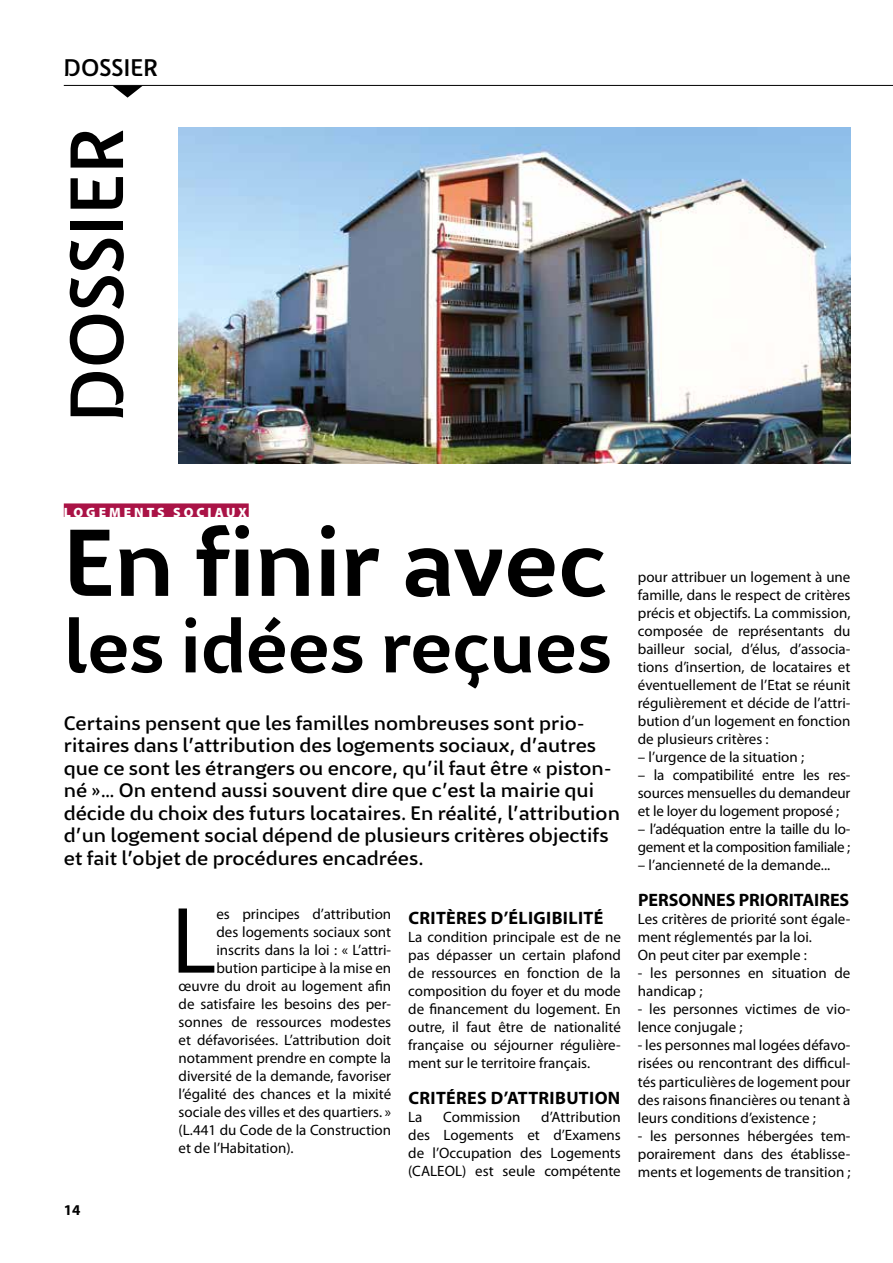
<style>
.page{position:relative;width:893px;height:1263px;background:#fff}
.page>*{position:absolute;margin:0;border:0;box-sizing:border-box;transform-origin:0 0}
.t1{font:95.1px "Myriad Pro";color:#000}
.t2{font:700 94.5px "Elen Sans";color:#000}
.t3{font:500 75px "Elen Sans";letter-spacing:.005em;color:#000}
.t4{font:700 73.5px "Elen Sans";color:#000}
.t5{font:500 24px "Elen Sans";letter-spacing:.005em;color:#000}
.t6{font:500 19.5px/22.5px "Elen Sans";color:#000}
.t7{font:700 18px "Myriad Pro";letter-spacing:.02em;color:#000}
.t8{font:700 18px "Myriad Pro";color:#000}
.t9{font:15px/18px "Myriad Pro";color:#000;text-align:justify}
.t10{font:15px/18px "Myriad Pro";letter-spacing:-.02em;color:#000}
.t11{font:700 15px "Myriad Pro";color:#000}
.t12{font:900 13.5px "Myriad Pro";letter-spacing:.22em;color:#fff}
</style>
<div class="page">
<svg style="left:113px;top:86px;width:30px;height:12px"></svg>
<hr style="left:64px;top:85px;width:829px;height:1px;background:#000">
<div style="left:64px;top:503px;width:185px;height:14px;background:#aa1346"></div>
<img style="left:179px;top:128px;width:671px;height:335px">
<h3 class="t5" style="left:64px;top:52px;width:96px">DOSSIER</h3>
<h3 class="t3" style="left:46px;top:422px;width:295px;rotate:-90deg">DOSSIER</h3>
<p class="t12" style="left:64px;top:503px;width:185px">LOGEMENTS SOCIAUX</p>
<h2 class="t2" style="left:64px;top:498px;width:545px">En finir avec</h2>
<h3 class="t4" style="left:64px;top:596px;width:550px">les idées reçues</h3>
<p class="t6" style="left:64px;top:711px;width:558px">Certains pensent que les familles nombreuses sont prio&shy;ritaires dans l’attribution des logements sociaux, d’autres que ce sont les étrangers ou encore, qu’il faut être « piston&shy;né »… On entend aussi souvent dire que c’est la mairie qui décide du choix des futurs locataires. En réalité, l’attribution d’un logement social dépend de plusieurs critères objectifs et fait l’objet de procédures encadrées.</p>
<p class="t11" style="left:64px;top:1200px;width:18px">14</p>
<h1 class="t1" style="left:171px;top:882px;width:46px">L</h1>
<p class="t9" style="left:216px;top:904px;width:176px">es principes d’attribution</p>
<p class="t9" style="left:216px;top:922px;width:176px">des logements sociaux sont</p>
<p class="t9" style="left:216px;top:940px;width:176px">inscrits dans la loi : « L’attri-</p>
<p class="t9" style="left:216px;top:958px;width:176px">bution participe à la mise en</p>
<p class="t9" style="left:179px;top:976px;width:214px">œuvre du droit au logement afin</p>
<p class="t9" style="left:179px;top:994px;width:214px">de satisfaire les besoins des per-</p>
<p class="t9" style="left:179px;top:1012px;width:214px">sonnes de ressources modestes</p>
<p class="t9" style="left:179px;top:1030px;width:214px">et défavorisées. L’attribution doit</p>
<p class="t9" style="left:179px;top:1048px;width:214px">notamment prendre en compte la</p>
<p class="t9" style="left:179px;top:1066px;width:214px">diversité de la demande, favoriser</p>
<p class="t9" style="left:179px;top:1084px;width:214px">l’égalité des chances et la mixité</p>
<p class="t9" style="left:179px;top:1102px;width:214px">sociale des villes et des quartiers. »</p>
<p class="t9" style="left:179px;top:1120px;width:214px">(L.441 du Code de la Construction</p>
<p class="t9" style="left:179px;top:1138px;width:117px">et de l’Habitation).</p>
<p class="t7" style="left:408px;top:906px;width:196px">CRITÈRES D’ÉLIGIBILITÉ</p>
<p class="t9" style="left:408px;top:928px;width:214px">La condition principale est de ne pas dépasser un certain plafond de ressources en fonction de la composition du foyer et du mode de financement du logement. En outre, il faut être de nationalité française ou séjourner régulière&shy;ment sur le territoire français.</p>
<p class="t7" style="left:408px;top:1086px;width:213px">CRITÉRES D’ATTRIBUTION</p>
<p class="t9" style="left:408px;top:1108px;width:16px">La</p>
<p class="t9" style="left:443px;top:1108px;width:79px">Commission</p>
<p class="t9" style="left:408px;top:1108px;width:214px;text-indent:133px">d’Attribution des Logements et d’Examens de l’Occupation des Logements (CALEOL) est seule compétente</p>
<p class="t9" style="left:638px;top:568px;width:214px">pour attribuer un logement à une famille, dans le respect de critères précis et objectifs. La commission, composée de représentants du bailleur social, d’élus, d’associa&shy;tions d’insertion, de locataires et éventuellement de l’Etat se réunit régulièrement et décide de l’attri&shy;bution d’un logement en fonction de plusieurs critères :</p>
<p class="t9" style="left:638px;top:748px;width:168px">– l’urgence de la situation ;</p>
<p class="t9" style="left:638px;top:766px;width:214px">– la compatibilité entre les res&shy;sources mensuelles du demandeur et le loyer du logement proposé ;</p>
<p class="t10" style="left:638px;top:820px;width:214px">– l’adéquation entre la taille du lo&shy;gement et la composition familiale ;</p>
<p class="t9" style="left:638px;top:856px;width:194px">– l’ancienneté de la demande...</p>
<p class="t8" style="left:638px;top:889px;width:213px">PERSONNES PRIORITAIRES</p>
<p class="t9" style="left:638px;top:910px;width:214px;text-align:left">Les critères de priorité sont égale&shy;ment réglementés par la loi.<br>On peut citer par exemple :</p>
<p class="t9" style="left:638px;top:964px;width:214px">- les personnes en situation de handicap ;</p>
<p class="t9" style="left:638px;top:1000px;width:214px">- les personnes victimes de vio&shy;lence conjugale ;</p>
<p class="t9" style="left:638px;top:1036px;width:214px">- les personnes mal logées défavo&shy;risées ou rencontrant des difficul&shy;tés particulières de logement pour des raisons financières ou tenant à leurs conditions d’existence ;</p>
<p class="t9" style="left:638px;top:1126px;width:214px">- les personnes hébergées tem&shy;porairement dans des établisse&shy;ments et logements de transition ;</p>
</div>
